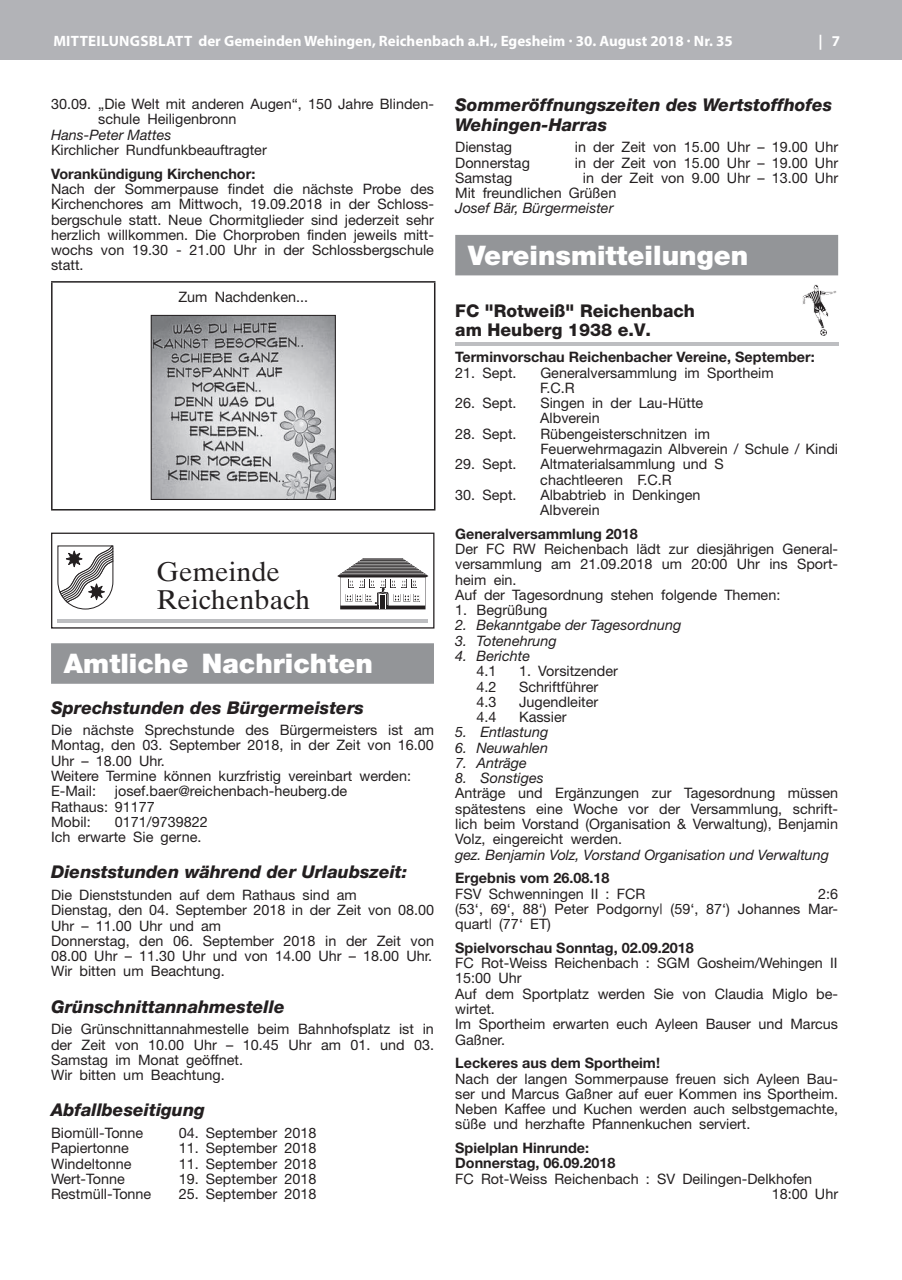
<style>
.page{position:relative;width:902px;height:1280px;background:#fff}
.page>*{position:absolute;margin:0;border:0;box-sizing:border-box;transform-origin:0 0}
.t1{font:27.15px/28.8px "Times Ten";color:#231f20}
.t2{font:900 27px "Helvetica Neue";color:#fff}
.t3{font:italic 800 17.55px/19.4px "Helvetica Neue";color:#231f20}
.t4{font:800 17.55px/19.2px "Helvetica Neue";color:#231f20}
.t5{font:700 15px "Myriad Pro";color:#fff}
.t6{font:14.4px/15.3px "Helvetica Neue";color:#231f20}
.t7{font:700 14.4px/15.3px "Helvetica Neue";color:#231f20}
.t8{font:italic 14.4px "Helvetica Neue";color:#231f20}
</style>
<div class="page">
<div style="left:0;top:0;width:901px;height:60px;background:#b2b3b7"></div>
<div style="left:51px;top:643px;width:383px;height:41px;background:#939598"></div>
<hr style="left:51px;top:281px;width:384px;height:2px;background:#231f20">
<hr style="left:51px;top:283px;width:2px;height:226px;background:#231f20">
<hr style="left:434px;top:283px;width:1px;height:226px;background:#231f20">
<hr style="left:51px;top:509px;width:384px;height:1px;background:#231f20">
<img style="left:153px;top:317px;width:180px;height:181px">
<div style="left:151px;top:315px;width:184px;height:185px;border:1px solid #231f20"></div>
<div style="left:51px;top:533px;width:383px;height:96px;border:1px solid #231f20"></div>
<svg style="left:337px;top:558px;width:91px;height:51px"></svg>
<svg style="left:57px;top:545px;width:57px;height:65px"></svg>
<hr style="left:57px;top:619px;width:371px;height:3px;background:#bdbec1">
<div style="left:455px;top:235px;width:383px;height:40px;background:#939598"></div>
<svg style="left:802px;top:285px;width:35px;height:51px"></svg>
<hr style="left:455px;top:342px;width:383px;height:3px;background:#bdbec1">
<p class="t5" style="left:53px;top:31px;width:680px">MITTEILUNGSBLATT der Gemeinden Wehingen, Reichenbach a.H., Egesheim · 30. August 2018 · Nr. 35</p>
<p class="t5" style="left:818px;top:31px;width:23px">| 7</p>
<p class="t6" style="left:98px;top:96px;width:337px;text-indent:-47px">30.09. „Die Welt mit anderen Augen“, 150 Jahre Blinden&shy;schule Heiligenbronn</p>
<p class="t8" style="left:51px;top:126px;width:122px">Hans-Peter Mattes</p>
<p class="t6" style="left:51px;top:142px;width:217px">Kirchlicher Rundfunkbeauftragter</p>
<p class="t7" style="left:51px;top:166px;width:206px">Vorankündigung Kirchenchor:</p>
<p class="t6" style="left:51px;top:181px;width:384px;text-align:justify">Nach der Sommerpause findet die nächste Probe des Kirchenchores am Mittwoch, 19.09.2018 in der Schloss&shy;bergschule statt. Neue Chormitglieder sind jederzeit sehr herzlich willkommen. Die Chorproben finden jeweils mitt&shy;wochs von 19.30 - 21.00 Uhr in der Schlossbergschule statt.</p>
<p class="t6" style="left:178px;top:289px;width:131px">Zum Nachdenken...</p>
<h1 class="t1" style="left:156px;top:557px;width:155px">Gemeinde<br>Reichenbach</h1>
<h2 class="t2" style="left:64px;top:647px;width:310px">Amtliche Nachrichten</h2>
<p class="t3" style="left:51px;top:697px;width:314px">Sprechstunden des Bürgermeisters</p>
<p class="t6" style="left:51px;top:722px;width:384px">Die nächste Sprechstunde des Bürgermeisters ist am Montag, den 03. September 2018, in der Zeit von 16.00<br>Uhr – 18.00 Uhr.<br>Weitere Termine können kurzfristig vereinbart werden:<br>E-Mail:</p>
<p class="t6" style="left:51px;top:783px;width:298px;text-indent:64px">josef.baer@reichenbach-heuberg.de<br>Rathaus: 91177<br>Mobil:</p>
<p class="t6" style="left:51px;top:814px;width:158px;text-indent:64px">0171/9739822<br>Ich erwarte Sie gerne.</p>
<p class="t3" style="left:51px;top:862px;width:358px">Dienststunden während der Urlaubszeit:</p>
<p class="t6" style="left:51px;top:887px;width:384px">Die Dienststunden auf dem Rathaus sind am<br>Dienstag, den 04. September 2018 in der Zeit von 08.00<br>Uhr – 11.00 Uhr und am<br>Donnerstag, den 06. September 2018 in der Zeit von 08.00 Uhr – 11.30 Uhr und von 14.00 Uhr – 18.00 Uhr.<br>Wir bitten um Beachtung.</p>
<p class="t3" style="left:51px;top:997px;width:235px">Grünschnittannahmestelle</p>
<p class="t6" style="left:51px;top:1021px;width:384px">Die Grünschnittannahmestelle beim Bahnhofsplatz ist in der Zeit von 10.00 Uhr – 10.45 Uhr am 01. und 03.<br>Samstag im Monat geöffnet.<br>Wir bitten um Beachtung.</p>
<p class="t3" style="left:51px;top:1100px;width:155px">Abfallbeseitigung</p>
<p class="t6" style="left:51px;top:1125px;width:94px">Biomüll-Tonne</p>
<p class="t6" style="left:179px;top:1125px;width:139px">04. September 2018</p>
<p class="t6" style="left:51px;top:1140px;width:79px">Papiertonne</p>
<p class="t6" style="left:179px;top:1140px;width:139px">11. September 2018</p>
<p class="t6" style="left:51px;top:1156px;width:82px">Windeltonne</p>
<p class="t6" style="left:179px;top:1156px;width:139px">11. September 2018</p>
<p class="t6" style="left:51px;top:1171px;width:75px">Wert-Tonne</p>
<p class="t6" style="left:179px;top:1171px;width:139px">19. September 2018</p>
<p class="t6" style="left:51px;top:1186px;width:102px">Restmüll-Tonne</p>
<p class="t6" style="left:179px;top:1186px;width:139px">25. September 2018</p>
<p class="t3" style="left:455px;top:95px;width:378px">Sommeröffnungszeiten des Wertstoffhofes<br>Wehingen-Harras</p>
<p class="t6" style="left:455px;top:139px;width:58px">Dienstag</p>
<p class="t6" style="left:575px;top:139px;width:265px">in der Zeit von 15.00 Uhr – 19.00 Uhr</p>
<p class="t6" style="left:455px;top:155px;width:76px">Donnerstag</p>
<p class="t6" style="left:575px;top:155px;width:265px">in der Zeit von 15.00 Uhr – 19.00 Uhr</p>
<p class="t6" style="left:455px;top:170px;width:59px">Samstag</p>
<p class="t6" style="left:455px;top:170px;width:384px;text-indent:128px">in der Zeit von 9.00 Uhr – 13.00 Uhr<br>Mit freundlichen Grüßen</p>
<p class="t8" style="left:455px;top:200px;width:160px">Josef Bär, Bürgermeister</p>
<h2 class="t2" style="left:468px;top:239px;width:282px">Vereinsmitteilungen</h2>
<p class="t4" style="left:455px;top:301px;width:241px">FC "Rotweiß" Reichenbach am Heuberg 1938 e.V.</p>
<p class="t7" style="left:455px;top:349px;width:361px">Terminvorschau Reichenbacher Vereine, September:</p>
<p class="t6" style="left:455px;top:365px;width:63px">21. Sept.</p>
<p class="t6" style="left:540px;top:365px;width:235px">Generalversammlung im Sportheim<br>F.C.R</p>
<p class="t6" style="left:455px;top:395px;width:63px">26. Sept.</p>
<p class="t6" style="left:540px;top:395px;width:164px">Singen in der Lau-Hütte<br>Albverein</p>
<p class="t6" style="left:455px;top:426px;width:63px">28. Sept.</p>
<p class="t6" style="left:540px;top:426px;width:299px">Rübengeisterschnitzen im<br>Feuerwehrmagazin Albverein / Schule / Kindi</p>
<p class="t6" style="left:455px;top:456px;width:63px">29. Sept.</p>
<p class="t6" style="left:540px;top:456px;width:185px">Altmaterialsammlung und S chachtleeren F.C.R</p>
<p class="t6" style="left:455px;top:487px;width:63px">30. Sept.</p>
<p class="t6" style="left:540px;top:487px;width:162px">Albabtrieb in Denkingen<br>Albverein</p>
<p class="t7" style="left:455px;top:526px;width:184px">Generalversammlung 2018</p>
<p class="t6" style="left:455px;top:541px;width:384px">Der FC RW Reichenbach lädt zur diesjährigen General&shy;versammlung am 21.09.2018 um 20:00 Uhr ins Sport&shy;heim ein.<br>Auf der Tagesordnung stehen folgende Themen:</p>
<p class="t6" style="left:455px;top:602px;width:94px">1. Begrüßung</p>
<p class="t8" style="left:455px;top:617px;width:227px">2. Bekanntgabe der Tagesordnung</p>
<p class="t8" style="left:455px;top:632px;width:103px">3. Totenehrung</p>
<p class="t8" style="left:455px;top:647px;width:76px">4. Berichte</p>
<p class="t6" style="left:476px;top:663px;width:22px">4.1</p>
<p class="t6" style="left:519px;top:663px;width:100px">1. Vorsitzender</p>
<p class="t6" style="left:476px;top:678px;width:22px">4.2</p>
<p class="t6" style="left:519px;top:678px;width:81px">Schriftführer</p>
<p class="t6" style="left:476px;top:694px;width:22px">4.3</p>
<p class="t6" style="left:519px;top:694px;width:81px">Jugendleiter</p>
<p class="t6" style="left:476px;top:709px;width:22px">4.4</p>
<p class="t6" style="left:519px;top:709px;width:49px">Kassier</p>
<p class="t8" style="left:455px;top:724px;width:94px">5. Entlastung</p>
<p class="t8" style="left:455px;top:739px;width:94px">6. Neuwahlen</p>
<p class="t8" style="left:455px;top:754px;width:73px">7. Anträge</p>
<p class="t8" style="left:455px;top:769px;width:90px">8. Sonstiges</p>
<p class="t6" style="left:455px;top:785px;width:384px;text-align:justify">Anträge und Ergänzungen zur Tagesordnung müssen spätestens eine Woche vor der Versammlung, schrift&shy;lich beim Vorstand (Organisation &amp; Verwaltung), Benjamin Volz, eingereicht werden.</p>
<p class="t8" style="left:455px;top:846px;width:375px">gez. Benjamin Volz, Vorstand Organisation und Verwaltung</p>
<p class="t7" style="left:455px;top:870px;width:156px">Ergebnis vom 26.08.18</p>
<p class="t6" style="left:455px;top:885px;width:192px">FSV Schwenningen II : FCR</p>
<p class="t6" style="left:455px;top:885px;width:384px;text-align:justify;text-indent:363px">2:6 (53‘, 69‘, 88‘) Peter Podgorny| (59‘, 87‘) Johannes Mar&shy;quart| (77‘ ET)</p>
<p class="t7" style="left:455px;top:940px;width:240px">Spielvorschau Sonntag, 02.09.2018</p>
<p class="t6" style="left:455px;top:955px;width:384px">FC Rot-Weiss Reichenbach : SGM Gosheim/Wehingen II<br>15:00 Uhr<br>Auf dem Sportplatz werden Sie von Claudia Miglo be&shy;wirtet.<br>Im Sportheim erwarten euch Ayleen Bauser und Marcus<br>Gaßner.</p>
<p class="t7" style="left:455px;top:1055px;width:206px">Leckeres aus dem Sportheim!</p>
<p class="t6" style="left:455px;top:1070px;width:384px;text-align:justify">Nach der langen Sommerpause freuen sich Ayleen Bau&shy;ser und Marcus Gaßner auf euer Kommen ins Sportheim.<br>Neben Kaffee und Kuchen werden auch selbstgemachte, süße und herzhafte Pfannenkuchen serviert.</p>
<p class="t7" style="left:455px;top:1140px;width:162px">Spielplan Hinrunde:<br>Donnerstag, 06.09.2018</p>
<p class="t6" style="left:771px;top:1171px;width:68px;text-indent:-316px">FC Rot-Weiss Reichenbach : SV Deilingen-Delkhofen<br>18:00 Uhr</p>
</div>
